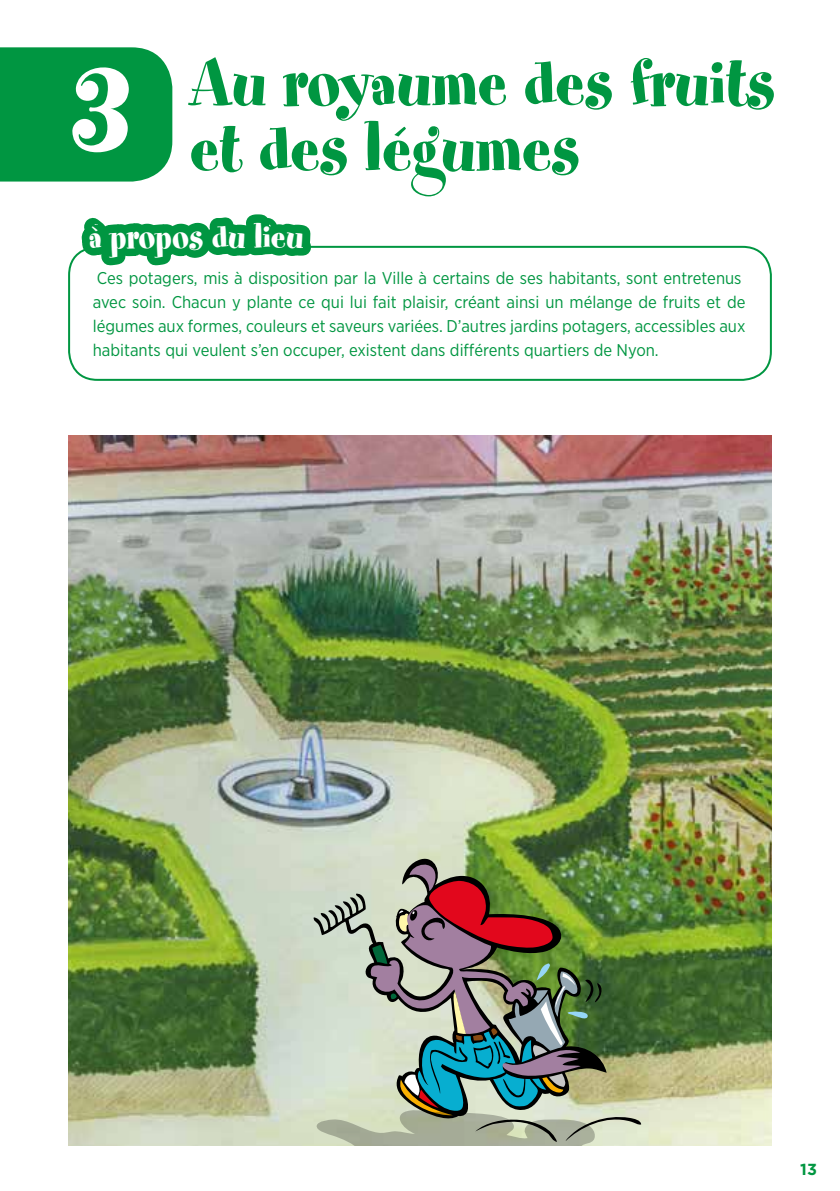
<style>
.page{position:relative;width:840px;height:1191px;background:#fff}
.page>*{position:absolute;margin:0;border:0;box-sizing:border-box;transform-origin:0 0}
.t1{font:74px/65.6px "Spumoni LP";color:#009641}
.t2{font:37.2px "Spumoni LP";color:#fff}
.t3{font:17px/24px "Gotham Narrow";color:#009641}
.t4{font:700 16px "Gotham";color:#009641}
</style>
<div class="page">
<div style="left:0;top:47px;width:172px;height:134px;background:#009641"></div>
<div style="left:68px;top:246px;width:703px;height:135px;border:2px solid #009641;border-radius:28px"></div>
<img style="left:68px;top:435px;width:703px;height:710px">
<svg style="left:313px;top:855px;width:268px;height:266px;background:#b5c5a4"></svg>
<img style="left:316px;top:859px;width:324px;height:286px">
<img style="left:68px;top:236px;width:56px;height:680px">
<svg style="left:82px;top:214px;width:237px;height:233px"></svg>
<h1 class="t1" style="left:68px;top:55px;width:708px;text-indent:121px">Au royaume des fruits<br><sup>3</sup> et des légumes</h1>
<h2 class="t2" style="left:89px;top:217px;width:216px">à propos du lieu</h2>
<p class="t3" style="left:93px;top:266px;width:654px">Ces potagers, mis à disposition par la Ville à certains de ses habitants, sont entretenus avec soin. Chacun y plante ce qui lui fait plaisir, créant ainsi un mélange de fruits et de légumes aux formes, couleurs et saveurs variées. D’autres jardins potagers, accessibles aux habitants qui veulent s’en occuper, existent dans différents quartiers de Nyon.</p>
<p class="t4" style="left:799px;top:1160px;width:18px">13</p>
</div>
